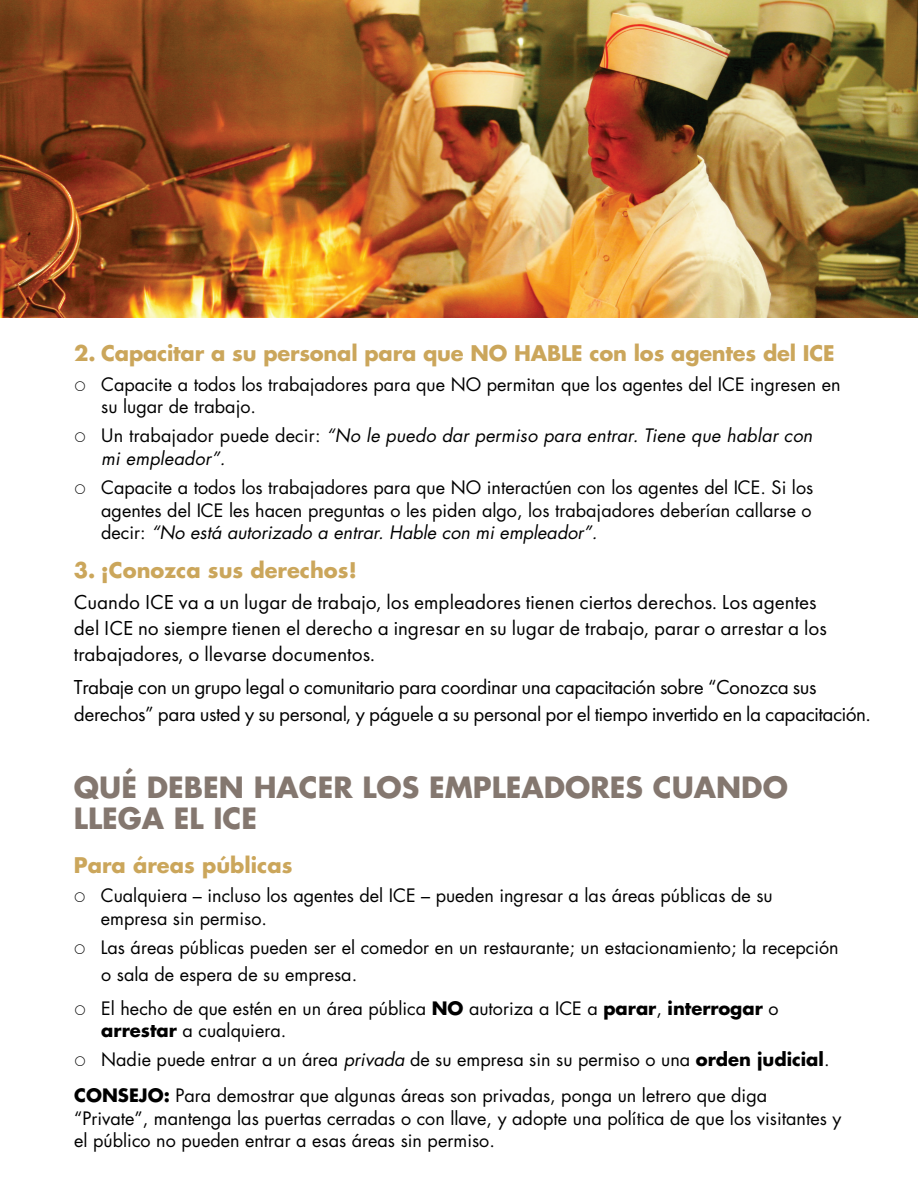
<style>
.page{position:relative;width:918px;height:1188px;background:#fff}
.page>*{position:absolute;margin:0;border:0;box-sizing:border-box;transform-origin:0 0}
.t1{font:700 28.5px/30.8px "Futura";color:#84776f}
.t2{font:21px/31.3px "Futura PT";color:#000}
.t3{font:21px/26.2px "Futura PT";letter-spacing:-.02em;color:#000}
.Subheaders{font:700 21px "Futura";letter-spacing:-.01em;color:#cba65b}
.Body_Text{font:18px/22.5px "Futura";color:#000}
.t4{font:italic 18px/22.5px "Futura";letter-spacing:.01em;color:#000}
.s1{font-style:normal}
.s2{font-style:italic}
.s3{font-family:"Futura";font-weight:700;color:#cba65b}
.s4{font-weight:700}
</style>
<div class="page">
<img style="left:0;top:0;width:918px;height:318px">
<p class="Subheaders" style="left:74px;top:339px;width:762px">2. Capacitar a su personal para que NO HABLE con los agentes del ICE</p>
<p class="Body_Text" style="left:101px;top:372px;width:741px">Capacite a todos los trabajadores para que NO permitan que los agentes del ICE ingresen en su lugar de trabajo.</p>
<p class="t4" style="left:101px;top:424px;width:713px"><span class="s1">Un trabajador puede decir:</span> “No le puedo dar permiso para entrar. Tiene que hablar con mi empleador”.</p>
<p class="Body_Text" style="left:101px;top:476px;width:714px;text-align:justify">Capacite a todos los trabajadores para que NO interactúen con los agentes del ICE. Si los agentes del ICE les hacen preguntas o les piden algo, los trabajadores deberían callarse o decir: <span class="s2">“No está autorizado a entrar. Hable con mi empleador”.</span></p>
<p class="t2" style="left:74px;top:555px;width:744px"><span class="s3">3. ¡Conozca sus derechos!<br></span>Cuando ICE va a un lugar de trabajo, los empleadores tienen ciertos derechos. Los agentes</p>
<p class="t2" style="left:74px;top:615px;width:754px;line-height:26.2px">del ICE no siempre tienen el derecho a ingresar en su lugar de trabajo, parar o arrestar a los trabajadores, o llevarse documentos.</p>
<p class="t3" style="left:74px;top:674px;width:798px">Trabaje con un grupo legal o comunitario para coordinar una capacitación sobre “Conozca sus derechos” para usted y su personal, y páguele a su personal por el tiempo invertido en la capacitación.</p>
<p class="t1" style="left:74px;top:771px;width:716px">QUÉ DEBEN HACER LOS EMPLEADORES CUANDO<br>LLEGA EL ICE</p>
<p class="Subheaders" style="left:74px;top:851px;width:220px">Para áreas públicas</p>
<p class="Body_Text" style="left:101px;top:884px;width:673px">Cualquiera – incluso los agentes del ICE – pueden ingresar a las áreas públicas de su empresa sin permiso.</p>
<p class="Body_Text" style="left:101px;top:934px;width:740px;line-height:26.8px">Las áreas públicas pueden ser el comedor en un restaurante; un estacionamiento; la recepción o sala de espera de su empresa.</p>
<p class="Body_Text" style="left:101px;top:997px;width:679px">El hecho de que estén en un área pública <span class="s4">NO</span> autoriza a ICE a <span class="s4">parar</span>, <span class="s4">interrogar</span> o <span class="s4">arrestar</span> a cualquiera.</p>
<p class="Body_Text" style="left:101px;top:1048px;width:730px">Nadie puede entrar a un área <span class="s2">privada</span> de su empresa sin su permiso o una <span class="s4">orden judicial</span>.</p>
<p class="Body_Text" style="left:74px;top:1084px;width:769px"><span class="s4">CONSEJO:</span> Para demostrar que algunas áreas son privadas, ponga un letrero que diga “Private”, mantenga las puertas cerradas o con llave, y adopte una política de que los visitantes y el público no pueden entrar a esas áreas sin permiso.</p>
</div>
